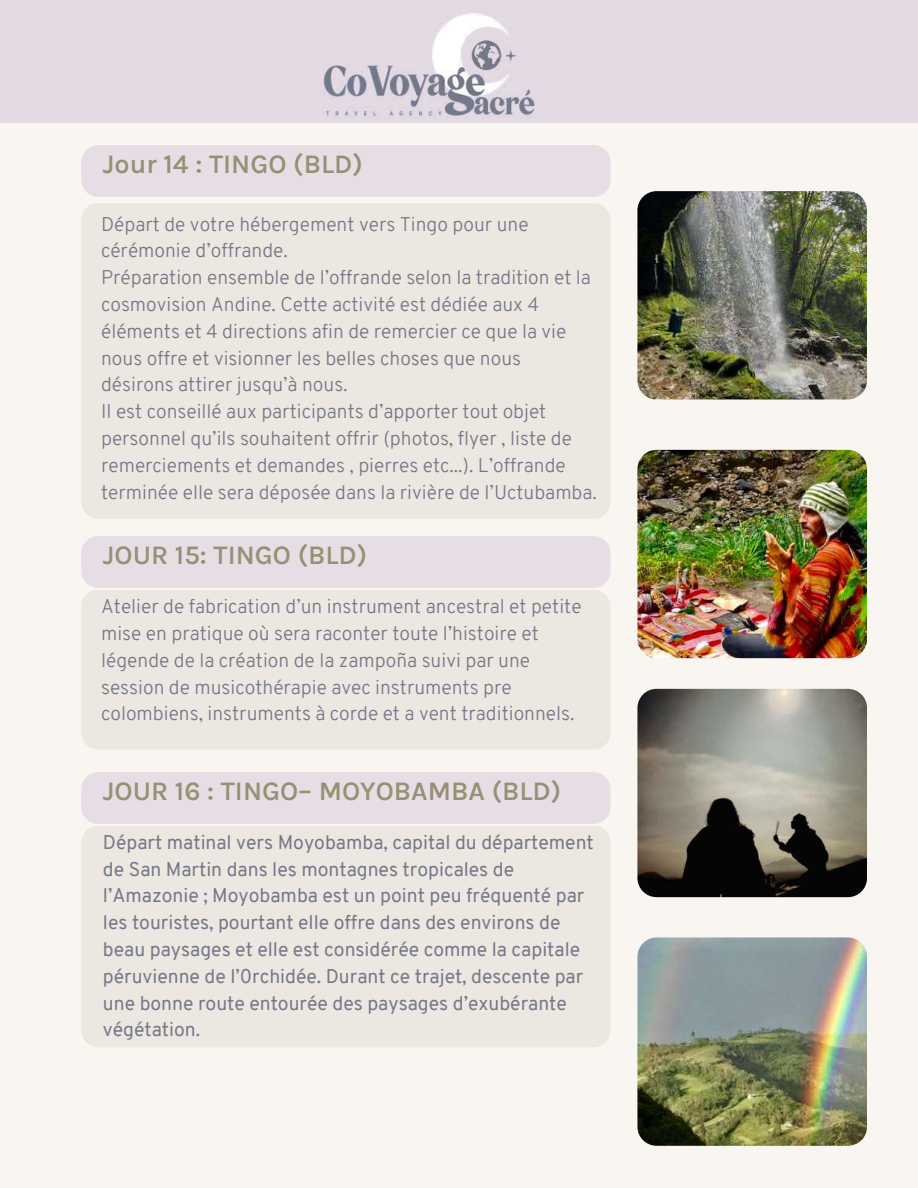
<style>
.page{position:relative;width:918px;height:1188px;background:#f9f5f0}
.page>*{position:absolute;margin:0;border:0;box-sizing:border-box;transform-origin:0 0}
.t1{font:600 27px "Karla";color:#988f75}
.t2{font:300 19.35px/26.8px "Overpass";color:#747989}
.t3{font:19.35px/26.8px "Overpass";color:#747989}
</style>
<div class="page">
<div style="left:81px;top:145px;width:529px;height:52px;background:#e7dee5;border-radius:17px"></div>
<div style="left:81px;top:203px;width:530px;height:316px;background:#ece7e0;border-radius:17px"></div>
<div style="left:0;top:0;width:918px;height:123px;background:#e3dae3"></div>
<img style="left:323px;top:12px;width:212px;height:105px">
<img style="left:637px;top:191px;width:230px;height:208px;border-radius:19px">
<img style="left:637px;top:450px;width:230px;height:208px;border-radius:19px">
<img style="left:637px;top:689px;width:230px;height:208px;border-radius:19px">
<img style="left:637px;top:937px;width:230px;height:209px;border-radius:19px">
<div style="left:81px;top:536px;width:529px;height:52px;background:#e7dee5;border-radius:17px"></div>
<div style="left:81px;top:590px;width:530px;height:160px;background:#ece7e0;border-radius:17px"></div>
<div style="left:81px;top:772px;width:529px;height:52px;background:#e7dee5;border-radius:17px"></div>
<div style="left:81px;top:826px;width:530px;height:221px;background:#ece7e0;border-radius:17px"></div>
<h1 class="t1" style="left:103px;top:149px;width:262px">Jour 14 : TINGO (BLD)</h1>
<p class="t2" style="left:101px;top:212px;width:497px">Départ de votre hébergement vers Tingo pour une cérémonie d’offrande.<br>Préparation ensemble de l’offrande selon la tradition et la cosmovision Andine. Cette activité est dédiée aux 4 éléments et 4 directions afin de remercier ce que la vie nous offre et visionner les belles choses que nous désirons attirer jusqu’à nous.<br>Il est conseillé aux participants d’apporter tout objet personnel qu’ils souhaitent offrir (photos, flyer , liste de remerciements et demandes , pierres etc...). L’offrande terminée elle sera déposée dans la rivière de l’Uctubamba.</p>
<h1 class="t1" style="left:103px;top:539px;width:266px">JOUR 15: TINGO (BLD)</h1>
<p class="t2" style="left:101px;top:595px;width:482px">Atelier de fabrication d’un instrument ancestral et petite mise en pratique où sera raconter toute l’histoire et légende de la création de la zampoña suivi par une session de musicothérapie avec instruments pre colombiens, instruments à corde et a vent traditionnels.</p>
<h1 class="t1" style="left:103px;top:776px;width:460px">JOUR 16 : TINGO– MOYOBAMBA (BLD)</h1>
<p class="t3" style="left:103px;top:831px;width:492px">Départ matinal vers Moyobamba, capital du département de San Martin dans les montagnes tropicales de l’Amazonie ; Moyobamba est un point peu fréquenté par les touristes, pourtant elle offre dans des environs de beau paysages et elle est considérée comme la capitale péruvienne de l’0rchidée. Durant ce trajet, descente par une bonne route entourée des paysages d’exubérante végétation.</p>
</div>
